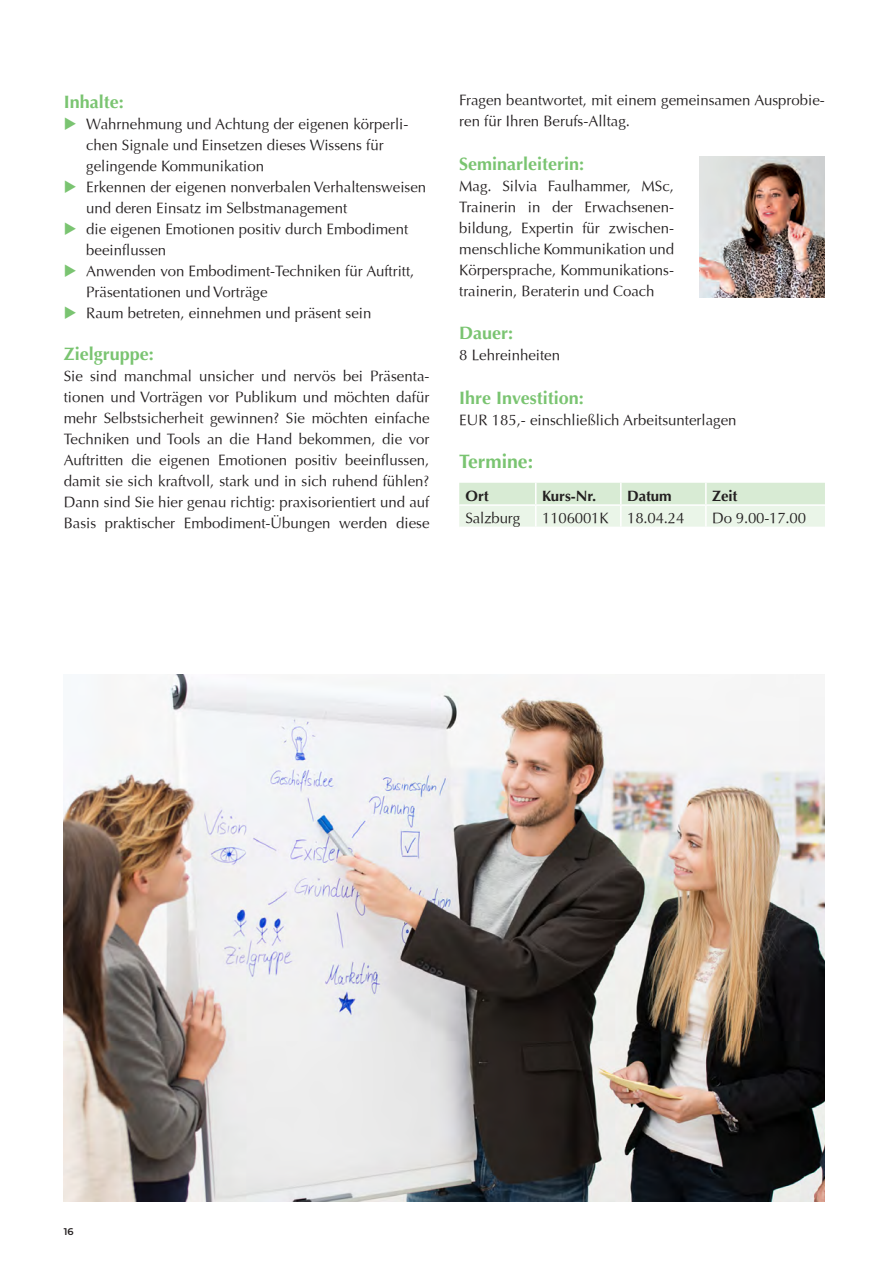
<style>
.page{position:relative;width:893px;height:1263px;background:#fff}
.page>*{position:absolute;margin:0;border:0;box-sizing:border-box;transform-origin:0 0}
._3_headline_gruen{font:700 19.5px "Optima";color:#7ac471}
._22_Headline_2{font:700 18px "Optima";color:#7ac471}
._22_Headline_2-2{font:15px/21px "Optima";color:#231f20}
._22_Tabelle_copy{font:15px "Optima";letter-spacing:-.01em;color:#231f20}
._22_Tabelle_head{font:700 15px "Optima";letter-spacing:-.01em;color:#231f20}
.t1{font:600 9.75px "Montserrat";color:#231f20}
.s1{color:#7ac471}
</style>
<div class="page">
<img style="left:64px;top:674px;width:761px;height:527px">
<svg style="left:459px;top:483px;width:366px;height:44px"></svg>
<hr style="left:621px;top:504px;width:85px;height:2px;background:#fff">
<hr style="left:620px;top:506px;width:2px;height:21px;background:#fff">
<hr style="left:706px;top:504px;width:119px;height:2px;background:#fff">
<hr style="left:705px;top:506px;width:2px;height:21px;background:#fff">
<img style="left:700px;top:157px;width:125px;height:141px">
<p class="_22_Headline_2" style="left:64px;top:91px;width:62px">Inhalte:</p>
<p class="_22_Headline_2-2" style="left:86px;top:114px;width:324px;text-indent:-22px"><span class="s1">◆</span> Wahrnehmung und Achtung der eigenen körperli&shy;chen Signale und Einsetzen dieses Wissens für gelingende Kommunikation</p>
<p class="_22_Headline_2-2" style="left:86px;top:177px;width:341px;text-indent:-22px"><span class="s1">◆</span> Erkennen der eigenen nonverbalen Verhaltensweisen und deren Einsatz im Selbstmanagement</p>
<p class="_22_Headline_2-2" style="left:86px;top:219px;width:323px;text-indent:-22px"><span class="s1">◆</span> die eigenen Emotionen positiv durch Embodiment beeinflussen</p>
<p class="_22_Headline_2-2" style="left:86px;top:261px;width:330px;text-indent:-22px"><span class="s1">◆</span> Anwenden von Embodiment-Techniken für Auftritt,<br>Präsentationen und Vorträge</p>
<p class="_22_Headline_2-2" style="left:64px;top:303px;width:309px"><span class="s1">◆</span> Raum betreten, einnehmen und präsent sein</p>
<p class="_22_Headline_2" style="left:64px;top:343px;width:92px">Zielgruppe:</p>
<p class="_22_Headline_2-2" style="left:64px;top:366px;width:367px;text-align:justify">Sie sind manchmal unsicher und nervös bei Präsenta&shy;tionen und Vorträgen vor Publikum und möchten dafür mehr Selbstsicherheit gewinnen? Sie möchten einfache Techniken und Tools an die Hand bekommen, die vor Auftritten die eigenen Emotionen positiv beeinflussen, damit sie sich kraftvoll, stark und in sich ruhend fühlen?<br>Dann sind Sie hier genau richtig: praxisorientiert und auf Basis praktischer Embodiment-Übungen werden diese</p>
<p class="_22_Headline_2-2" style="left:459px;top:90px;width:367px">Fragen beantwortet, mit einem gemeinsamen Ausprobie&shy;ren für Ihren Berufs-Alltag.</p>
<p class="_22_Headline_2" style="left:459px;top:153px;width:127px">Seminarleiterin:</p>
<p class="_22_Headline_2-2" style="left:459px;top:175px;width:216px;text-align:justify">Mag. Silvia Faulhammer, MSc, Trainerin in der Erwachsenen&shy;bildung, Expertin für zwischen&shy;menschliche Kommunikation und Körpersprache, Kommunikations&shy;trainerin, Beraterin und Coach</p>
<p class="_22_Headline_2" style="left:459px;top:323px;width:56px">Dauer:</p>
<p class="_22_Headline_2-2" style="left:459px;top:345px;width:102px">8 Lehreinheiten</p>
<p class="_22_Headline_2" style="left:459px;top:387px;width:126px">Ihre Investition:</p>
<p class="_22_Headline_2-2" style="left:459px;top:409px;width:279px">EUR 185,- einschließlich Arbeitsunterlagen</p>
<p class="_3_headline_gruen" style="left:459px;top:450px;width:75px">Termine:</p>
<p class="_22_Tabelle_head" style="left:466px;top:487px;width:25px">Ort</p>
<p class="_22_Tabelle_head" style="left:542px;top:487px;width:56px">Kurs-Nr.</p>
<p class="_22_Tabelle_head" style="left:627px;top:487px;width:46px">Datum</p>
<p class="_22_Tabelle_head" style="left:712px;top:487px;width:27px">Zeit</p>
<p class="_22_Tabelle_copy" style="left:466px;top:509px;width:56px">Salzburg</p>
<p class="_22_Tabelle_copy" style="left:542px;top:509px;width:68px">1106001K</p>
<p class="_22_Tabelle_copy" style="left:627px;top:509px;width:59px">18.04.24</p>
<p class="_22_Tabelle_copy" style="left:712px;top:509px;width:95px">Do 9.00-17.00</p>
<p class="t1" style="left:64px;top:1225px;width:11px">16</p>
</div>
